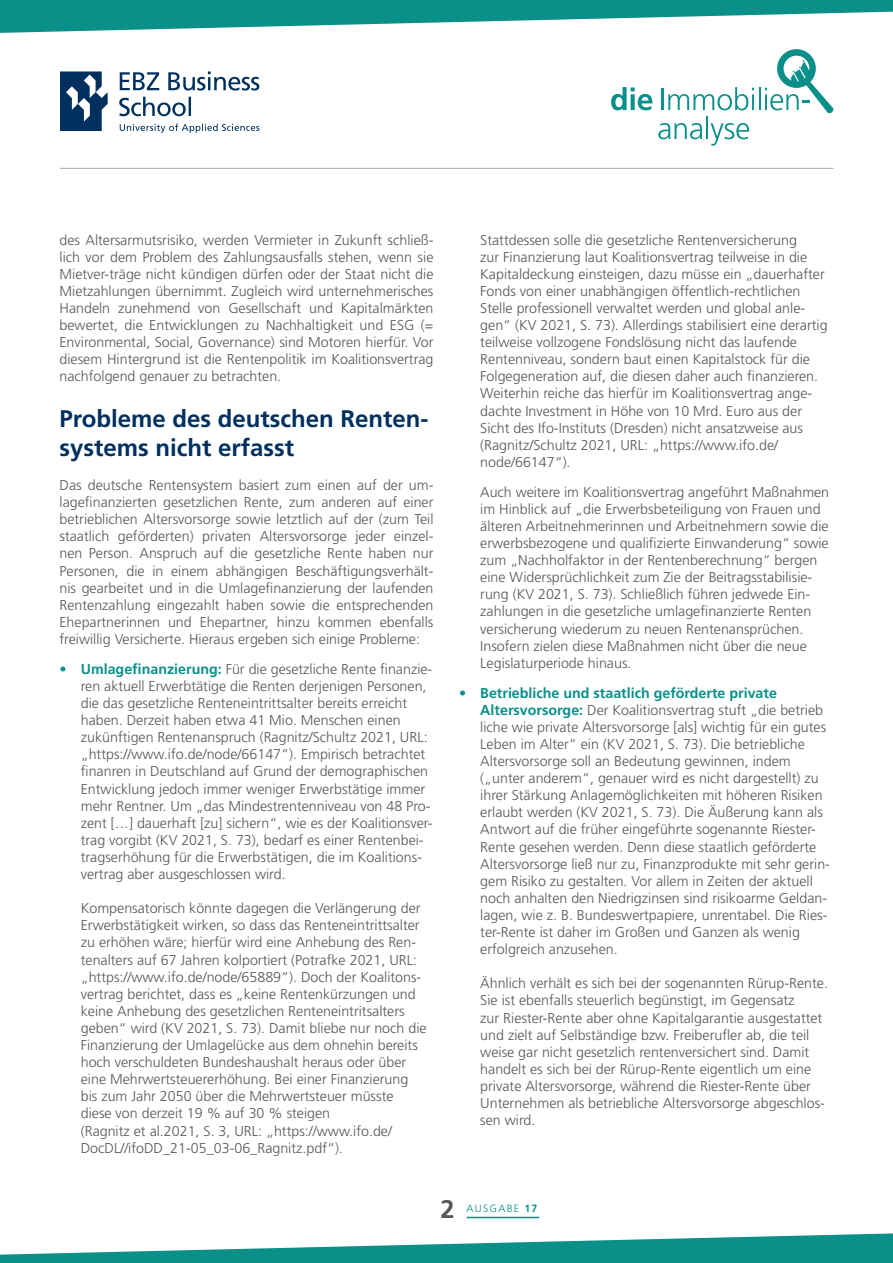
<style>
.page{position:relative;width:893px;height:1263px;background:#fff}
.page>*{position:absolute;margin:0;border:0;box-sizing:border-box;transform-origin:0 0}
.t1{font:700 25.5px "Frutiger LT Pro";color:#575756}
.t2{font:700 24px/28.8px "Frutiger LT Pro";color:#00305d}
.t3{font:300 14.25px/17.1px "Frutiger LT Std";color:#575756}
.t4{font:700 14.25px "Frutiger LT Pro";color:#0b8f89}
.t5{font:300 10.5px "Frutiger LT Std";letter-spacing:.12em;color:#0b8f89}
.s1{color:#0b8f89}
.s2{font-family:"Frutiger LT Pro";font-weight:700;color:#0b8f89}
.s3{font-family:"Frutiger LT Std";font-weight:300}
.s4{font-family:"Frutiger LT Pro";font-weight:700}
</style>
<div class="page">
<svg style="left:119px;top:97px;width:72px;height:19px"></svg>
<svg style="left:120px;top:71px;width:139px;height:20px"></svg>
<svg style="left:120px;top:124px;width:139px;height:9px"></svg>
<svg style="left:60px;top:71px;width:48px;height:60px"></svg>
<hr style="left:60px;top:168px;width:773px;height:1px;background:#ada9a7">
<svg style="left:0;top:0;width:893px;height:33px"></svg>
<svg style="left:0;top:1233px;width:893px;height:30px"></svg>
<hr style="left:467px;top:1217px;width:72px;height:1px;background:#0b8f89">
<svg style="left:611px;top:87px;width:41px;height:23px"></svg>
<hr style="left:662px;top:89px;width:2px;height:21px;background:#0b8f89">
<svg style="left:668px;top:87px;width:86px;height:23px"></svg>
<hr style="left:758px;top:87px;width:2px;height:23px;background:#0b8f89">
<svg style="left:765px;top:49px;width:69px;height:65px"></svg>
<svg style="left:658px;top:123px;width:44px;height:16px"></svg>
<hr style="left:706px;top:116px;width:2px;height:23px;background:#0b8f89">
<svg style="left:711px;top:123px;width:38px;height:23px"></svg>
<p class="t3" style="left:60px;top:231px;width:375px;text-align:justify">des Altersarmutsrisiko, werden Vermieter in Zukunft schließ&shy;lich vor dem Problem des Zahlungsausfalls stehen, wenn sie Mietver-träge nicht kündigen dürfen oder der Staat nicht die Mietzahlungen übernimmt. Zugleich wird unternehmerisches Handeln zunehmend von Gesellschaft und Kapitalmärkten bewertet, die Entwicklungen zu Nachhaltigkeit und ESG (= Environmental, Social, Governance) sind Motoren hierfür. Vor diesem Hintergrund ist die Rentenpolitik im Koalitionsvertrag nachfolgend genauer zu betrachten.</p>
<h2 class="t2" style="left:60px;top:404px;width:370px">Probleme des deutschen Renten&shy;systems nicht erfasst</h2>
<p class="t3" style="left:60px;top:477px;width:375px;text-align:justify">Das deutsche Rentensystem basiert zum einen auf der um&shy;lagefinanzierten gesetzlichen Rente, zum anderen auf einer betrieblichen Altersvorsorge sowie letztlich auf der (zum Teil staatlich geförderten) privaten Altersvorsorge jeder einzel&shy;nen Person. Anspruch auf die gesetzliche Rente haben nur Personen, die in einem abhängigen Beschäftigungsverhält&shy;nis gearbeitet und in die Umlagefinanzierung der laufenden Rentenzahlung eingezahlt haben sowie die entsprechenden Ehepartnerinnen und Ehepartner, hinzu kommen ebenfalls freiwillig Versicherte. Hieraus ergeben sich einige Probleme:</p>
<p class="t3" style="left:81px;top:660px;width:353px;text-indent:-21px"><span class="s1">•</span> <span class="s2">Umlagefinanzierung:</span> Für die gesetzliche Rente finanzie&shy;ren aktuell Erwerbtätige die Renten derjenigen Personen, die das gesetzliche Renteneintrittsalter bereits erreicht haben. Derzeit haben etwa 41 Mio. Menschen einen zukünftigen Rentenanspruch (Ragnitz/Schultz 2021, URL: „https://www.ifo.de/node/66147“). Empirisch betrachtet finanren in Deutschland auf Grund der demographischen Entwicklung jedoch immer weniger Erwerbstätige immer mehr Rentner. Um „das Mindestrentenniveau von 48 Pro&shy;zent […] dauerhaft [zu] sichern“, wie es der Koalitionsver&shy;trag vorgibt (KV 2021, S. 73), bedarf es einer Rentenbei&shy;tragserhöhung für die Erwerbstätigen, die im Koalitions&shy;vertrag aber ausgeschlossen wird.</p>
<p class="t3" style="left:81px;top:900px;width:347px">Kompensatorisch könnte dagegen die Verlängerung der Erwerbstätigkeit wirken, so dass das Renteneintrittsalter zu erhöhen wäre; hierfür wird eine Anhebung des Ren&shy;tenalters auf 67 Jahren kolportiert (Potrafke 2021, URL: „https://www.ifo.de/node/65889“). Doch der Koalitons&shy;vertrag berichtet, dass es „keine Rentenkürzungen und keine Anhebung des gesetzlichen Renteneintritsalters geben“ wird (KV 2021, S. 73). Damit bliebe nur noch die Finanzierung der Umlagelücke aus dem ohnehin bereits hoch verschuldeten Bundeshaushalt heraus oder über eine Mehrwertsteuererhöhung. Bei einer Finanzierung bis zum Jahr 2050 über die Mehrwertsteuer müsste diese von derzeit 19 % auf 30 % steigen<br>(Ragnitz et al.2021, S. 3, URL: „https://www.ifo.de/ DocDL//ifoDD_21-05_03-06_Ragnitz.pdf“).</p>
<p class="t3" style="left:480px;top:231px;width:349px">Stattdessen solle die gesetzliche Rentenversicherung<br>zur Finanzierung laut Koalitionsvertrag teilweise in die Kapitaldeckung einsteigen, dazu müsse ein „dauerhafter Fonds von einer unabhängigen öffentlich-rechtlichen Stelle professionell verwaltet werden und global anle&shy;gen“ (KV 2021, S. 73). Allerdings stabilisiert eine derartig teilweise vollzogene Fondslösung nicht das laufende Rentenniveau, sondern baut einen Kapitalstock für die Folgegeneration auf, die diesen daher auch finanzieren.<br>Weiterhin reiche das hierfür im Koalitionsvertrag ange&shy;dachte Investment in Höhe von 10 Mrd. Euro aus der Sicht des Ifo-Instituts (Dresden) nicht ansatzweise aus (Ragnitz/Schultz 2021, URL: „https://www.ifo.de/ node/66147“).</p>
<p class="t3" style="left:480px;top:483px;width:350px">Auch weitere im Koalitionsvertrag angeführt Maßnahmen im Hinblick auf „die Erwerbsbeteiligung von Frauen und älteren Arbeitnehmerinnen und Arbeitnehmern sowie die erwerbsbezogene und qualifizierte Einwanderung“ sowie zum „Nachholfaktor in der Rentenberechnung“ bergen eine Widersprüchlichkeit zum Zie der Beitragsstabilisie&shy;rung (KV 2021, S. 73). Schließlich führen jedwede Ein&shy;zahlungen in die gesetzliche umlagefinanzierte Renten versicherung wiederum zu neuen Rentenansprüchen.<br>Insofern zielen diese Maßnahmen nicht über die neue Legislaturperiode hinaus.</p>
<p class="t4" style="left:459px;top:684px;width:319px"><span class="s3">•</span> Betriebliche und staatlich geförderte private</p>
<p class="t3" style="left:480px;top:701px;width:351px"><span class="s2">Altersvorsorge:</span> Der Koalitionsvertrag stuft „die betrieb liche wie private Altersvorsorge [als] wichtig für ein gutes Leben im Alter“ ein (KV 2021, S. 73). Die betriebliche Altersvorsorge soll an Bedeutung gewinnen, indem („unter anderem“, genauer wird es nicht dargestellt) zu ihrer Stärkung Anlagemöglichkeiten mit höheren Risiken erlaubt werden (KV 2021, S. 73). Die Äußerung kann als Antwort auf die früher eingeführte sogenannte Riester-Rente gesehen werden. Denn diese staatlich geförderte Altersvorsorge ließ nur zu, Finanzprodukte mit sehr gerin&shy;gem Risiko zu gestalten. Vor allem in Zeiten der aktuell noch anhalten den Niedrigzinsen sind risikoarme Geldan&shy;lagen, wie z. B. Bundeswertpapiere, unrentabel. Die Ries&shy;ter-Rente ist daher im Großen und Ganzen als wenig erfolgreich anzusehen.</p>
<p class="t3" style="left:480px;top:975px;width:349px">Ähnlich verhält es sich bei der sogenannten Rürup-Rente.<br>Sie ist ebenfalls steuerlich begünstigt, im Gegensatz<br>zur Riester-Rente aber ohne Kapitalgarantie ausgestattet und zielt auf Selbständige bzw. Freiberufler ab, die teil weise gar nicht gesetzlich rentenversichert sind. Damit handelt es sich bei der Rürup-Rente eigentlich um eine private Altersvorsorge, während die Riester-Rente über Unternehmen als betriebliche Altersvorsorge abgeschlos&shy;sen wird.</p>
<h1 class="t1" style="left:440px;top:1194px;width:16px">2</h1>
<p class="t5" style="left:467px;top:1203px;width:72px">AUSGABE <span class="s4">17</span></p>
</div>
